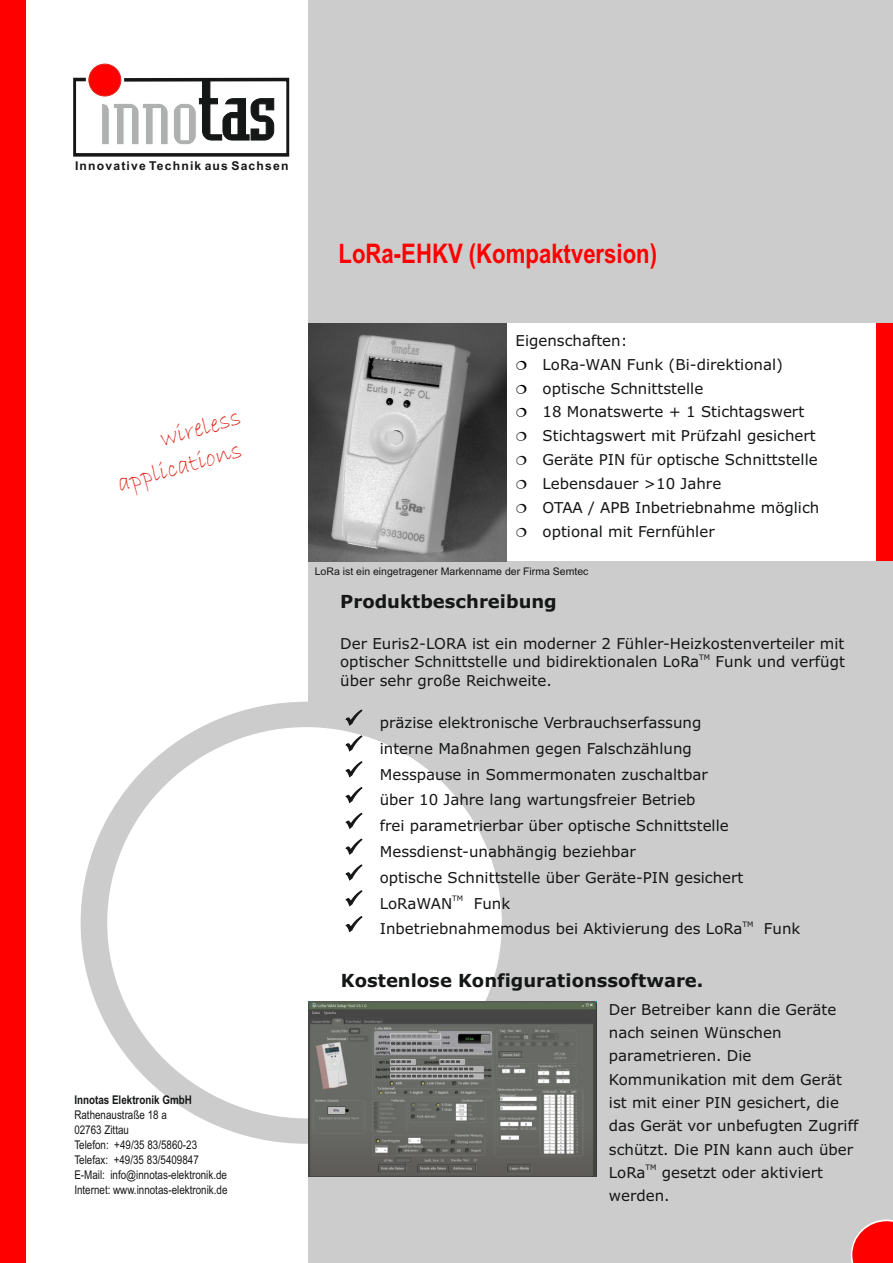
<style>
.page{position:relative;width:893px;height:1263px;background:#fff}
.page>*{position:absolute;margin:0;border:0;box-sizing:border-box;transform-origin:0 0}
.t1{font:700 27px "Arial Narrow";color:#f00}
.t2{font:25.5px/31.8px "Bradley Hand ITC";color:#dd2b1c}
.t3{font:700 18px "Verdana";color:#151616}
.t4{font:15px/23.9px "Verdana";color:#151616}
.t5{font:700 12.15px "Arial";letter-spacing:.095em;color:#151616}
.t6{font:12px/15px "Arial Narrow";color:#151616}
.t7{font:700 12px "Arial Narrow";color:#151616}
.t8{font:10.5px "Arial Unicode MS";color:#151616}
.t9{font:7.5px "Verdana";color:#151616}
</style>
<div class="page">
<div style="left:308px;top:1116px;width:585px;height:147px;background:#ccc"></div>
<div style="left:0;top:0;width:26px;height:1262px;background:#f00"></div>
<div style="left:876px;top:323px;width:17px;height:238px;background:#f00"></div>
<div style="left:308px;top:702px;width:585px;height:442px;background:#ccc"></div>
<svg style="left:81px;top:702px;width:421px;height:442px;fill:#ccc"></svg>
<div style="left:111px;top:727px;width:391px;height:391px;background:#fff;border-radius:50%"></div>
<div style="left:308px;top:561px;width:585px;height:163px;background:#ccc"></div>
<div style="left:308px;top:0;width:585px;height:323px;background:#ccc"></div>
<svg style="left:73px;top:64px;width:217px;height:93px"></svg>
<svg style="left:851px;top:1219px;width:42px;height:44px"></svg>
<img style="left:308px;top:323px;width:198px;height:238px">
<svg style="left:346px;top:710px;width:16px;height:16px"></svg>
<svg style="left:346px;top:735px;width:16px;height:16px"></svg>
<svg style="left:346px;top:761px;width:16px;height:16px"></svg>
<svg style="left:346px;top:787px;width:16px;height:16px"></svg>
<svg style="left:346px;top:813px;width:16px;height:16px"></svg>
<svg style="left:346px;top:839px;width:16px;height:16px"></svg>
<svg style="left:346px;top:864px;width:16px;height:16px"></svg>
<svg style="left:346px;top:890px;width:16px;height:16px"></svg>
<svg style="left:346px;top:916px;width:16px;height:16px"></svg>
<img style="left:308px;top:1001px;width:288px;height:175px">
<p class="t5" style="left:75px;top:161px;width:215px">Innovative Technik aus Sachsen</p>
<h2 class="t2" style="left:105px;top:440px;width:138px;text-indent:54px;rotate:-16deg">wireless applications</h2>
<p class="t7" style="left:74px;top:1095px;width:119px">Innotas Elektronik GmbH</p>
<p class="t6" style="left:74px;top:1109px;width:155px">Rathenaustraße 18 a<br>02763 Zittau<br>Telefon: +49/35 83/5860-23<br>Telefax: +49/35 83/5409847<br>E-Mail: info@innotas-elektronik.de<br>Internet: www.innotas-elektronik.de</p>
<h1 class="t1" style="left:339px;top:244px;width:320px">LoRa-EHKV (Kompaktversion)</h1>
<p class="t4" style="left:543px;top:330px;width:278px;text-indent:-27px">Eigenschaften:<br>LoRa-WAN Funk (Bi-direktional) optische Schnittstelle<br>18 Monatswerte + 1 Stichtagswert<br>Stichtagswert mit Prüfzahl gesichert<br>Geräte PIN für optische Schnittstelle<br>Lebensdauer &gt;10 Jahre<br>OTAA / APB Inbetriebnahme möglich optional mit Fernfühler</p>
<p class="t8" style="left:315px;top:567px;width:275px">LoRa ist ein eingetragener Markenname der Firma Semtec</p>
<p class="t3" style="left:340px;top:595px;width:218px">Produktbeschreibung</p>
<p class="t4" style="left:340px;top:633px;width:506px">Der Euris2-LORA ist ein moderner 2 Fühler-Heizkostenverteiler mit</p>
<p class="t9" style="left:699px;top:654px;width:12px">TM</p>
<p class="t4" style="left:340px;top:654px;width:506px;line-height:18.3px">optischer Schnittstelle und bidirektionalen LoRa Funk und verfügt über sehr große Reichweite.</p>
<p class="t4" style="left:380px;top:711px;width:365px;line-height:25.8px">präzise elektronische Verbrauchserfassung interne Maßnahmen gegen Falschzählung Messpause in Sommermonaten zuschaltbar über 10 Jahre lang wartungsfreier Betrieb<br>frei parametrierbar über optische Schnittstelle Messdienst-unabhängig beziehbar<br>optische Schnittstelle über Geräte-PIN gesichert</p>
<p class="t9" style="left:452px;top:895px;width:12px">TM</p>
<p class="t4" style="left:380px;top:892px;width:74px">LoRaWAN</p>
<p class="t4" style="left:474px;top:892px;width:38px">Funk</p>
<p class="t9" style="left:742px;top:921px;width:12px">TM</p>
<p class="t4" style="left:380px;top:918px;width:364px">Inbetriebnahmemodus bei Aktivierung des LoRa</p>
<p class="t4" style="left:764px;top:918px;width:38px">Funk</p>
<p class="t3" style="left:341px;top:973px;width:364px">Kostenlose Konfigurationssoftware.</p>
<p class="t4" style="left:609px;top:999px;width:251px;line-height:23.4px">Der Betreiber kann die Geräte nach seinen Wünschen parametrieren. Die<br>Kommunikation mit dem Gerät ist mit einer PIN gesichert, die das Gerät vor unbefugten Zugriff schützt. Die PIN kann auch über</p>
<p class="t9" style="left:645px;top:1165px;width:12px">TM</p>
<p class="t4" style="left:609px;top:1162px;width:216px;line-height:23.4px">LoRa gesetzt oder aktiviert werden.</p>
</div>
